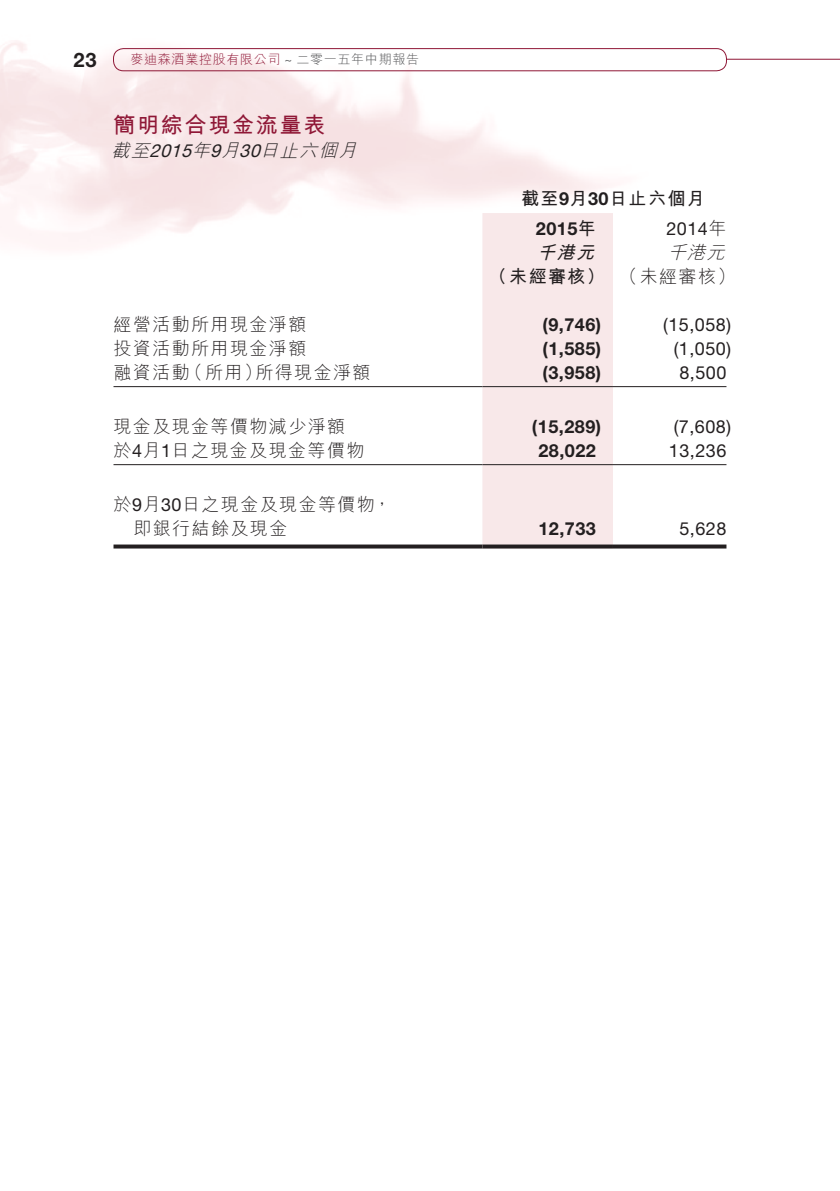
<style>
.page{position:relative;width:840px;height:1191px;background:#fff}
.page>*{position:absolute;margin:0;border:0;box-sizing:border-box;transform-origin:0 0}
.Heading_1{font:700 22px "M Hei HK";letter-spacing:.08em;color:#8f1736}
.t1{font:700 20px "Helvetica Neue LT Std";color:#231f20}
.Body_Text{font:300 18px "M Hei HK";letter-spacing:.08em;color:#231f20}
.Body_Text-2{font:700 18px "Helvetica Neue LT Std";letter-spacing:.03em;color:#231f20}
.Body_Text-3{font:18px "Helvetica Neue LT Std";letter-spacing:.03em;color:#231f20}
.Body_Text-4{font:700 18px "M Hei HK";letter-spacing:.08em;color:#231f20}
.Body_Text-5{font:italic 300 18px "M Hei HK";color:#231f20}
.Body_Text-6{font:italic 18px "Helvetica Neue LT Std";color:#231f20}
.Body_Text-7{font:italic 700 18px "M Hei HK";color:#231f20}
.t2{font:300 13px "M Hei HK";letter-spacing:.055em;color:#8f1736}
.s1{font-family:"Helvetica Neue LT Std";font-weight:400;color:#57585a}
.s2{color:#57585a}
.s3{font-family:"Helvetica Neue LT Std";font-weight:400}
.s4{font-family:"Helvetica Neue LT Std"}
.s5{font-family:"M Hei HK";font-weight:300}
.s6{font-family:"M Hei HK"}
</style>
<div class="page">
<img style="left:0;top:41px;width:652px;height:240px">
<div style="left:113px;top:48px;width:613px;height:23px;border:1px solid #8f1736;border-radius:10px"></div>
<hr style="left:726px;top:59px;width:113px;height:1px;background:#8f1736">
<svg style="left:482px;top:213px;width:130px;height:331px;background:#f7e8e9"></svg>
<hr style="left:113px;top:386px;width:369px;height:1px;background:#231f20">
<hr style="left:482px;top:386px;width:130px;height:1px;background:#231f20">
<hr style="left:612px;top:386px;width:114px;height:1px;background:#231f20">
<hr style="left:113px;top:464px;width:369px;height:1px;background:#231f20">
<hr style="left:482px;top:464px;width:130px;height:1px;background:#231f20">
<hr style="left:612px;top:464px;width:114px;height:1px;background:#231f20">
<svg style="left:113px;top:544px;width:369px;height:4px"></svg>
<svg style="left:482px;top:544px;width:130px;height:4px"></svg>
<svg style="left:612px;top:544px;width:114px;height:4px"></svg>
<p class="t1" style="left:74px;top:47px;width:24px">23</p>
<p class="t2" style="left:130px;top:53px;width:290px">麥迪森酒業控股有限公司 <span class="s1">~</span> <span class="s2">二零一五年中期報告</span></p>
<p class="Heading_1" style="left:113px;top:109px;width:213px">簡明綜合現金流量表</p>
<p class="Body_Text-5" style="left:260px;top:141px;width:102px">日止六個月</p>
<p class="Body_Text-5" style="left:191px;top:141px;width:24px">年</p>
<p class="Body_Text-5" style="left:112px;top:141px;width:44px">截至</p>
<p class="Body_Text-5" style="left:210px;top:141px;width:35px">月<span class="s3">9</span></p>
<p class="Body_Text-6" style="left:149px;top:140px;width:49px">2015</p>
<p class="Body_Text-6" style="left:239px;top:140px;width:28px">30</p>
<p class="Body_Text" style="left:113px;top:315px;width:194px">經營活動所用現金淨額</p>
<p class="Body_Text" style="left:113px;top:339px;width:194px">投資活動所用現金淨額</p>
<p class="Body_Text" style="left:185px;top:363px;width:79px">（所用）</p>
<p class="Body_Text" style="left:113px;top:363px;width:78px">融資活動</p>
<p class="Body_Text" style="left:255px;top:363px;width:117px">所得現金淨額</p>
<p class="Body_Text" style="left:113px;top:417px;width:233px">現金及現金等價物減少淨額</p>
<p class="Body_Text" style="left:113px;top:441px;width:252px">於 月<span class="s3">4 1</span>日之現金及現金等價物</p>
<p class="Body_Text" style="left:113px;top:495px;width:279px">於 月<span class="s3">9 30</span>日之現金及現金等價物，</p>
<p class="Body_Text" style="left:133px;top:519px;width:155px">即銀行結餘及現金</p>
<p class="Body_Text-4" style="left:521px;top:185px;width:185px">截至 月<span class="s4">9 30</span>日止六個月</p>
<p class="Body_Text-3" style="left:666px;top:218px;width:62px">2014<span class="s5">年</span></p>
<p class="Body_Text-2" style="left:535px;top:217px;width:62px">2015<span class="s6">年</span></p>
<p class="Body_Text-7" style="left:537px;top:239px;width:64px">千港元</p>
<p class="Body_Text-5" style="left:667px;top:243px;width:63px">千港元</p>
<p class="Body_Text-4" style="left:488px;top:263px;width:117px">（未經審核）</p>
<p class="Body_Text" style="left:619px;top:267px;width:117px">（未經審核(</p>
<p class="Body_Text-2" style="left:542px;top:313px;width:60px">)9,746(</p>
<p class="Body_Text-3" style="left:662px;top:314px;width:70px">)15,058(</p>
<p class="Body_Text-2" style="left:542px;top:337px;width:60px">)1,585(</p>
<p class="Body_Text-3" style="left:673px;top:338px;width:59px">)1,050(</p>
<p class="Body_Text-2" style="left:542px;top:361px;width:60px">)3,958(</p>
<p class="Body_Text-3" style="left:679px;top:362px;width:49px">8,500</p>
<p class="Body_Text-2" style="left:531px;top:415px;width:71px">)15,289(</p>
<p class="Body_Text-3" style="left:673px;top:416px;width:59px">)7,608(</p>
<p class="Body_Text-2" style="left:538px;top:439px;width:59px">28,022</p>
<p class="Body_Text-3" style="left:668px;top:440px;width:59px">13,236</p>
<p class="Body_Text-2" style="left:538px;top:517px;width:59px">12,733</p>
<p class="Body_Text-3" style="left:679px;top:518px;width:49px">5,628</p>
</div>
